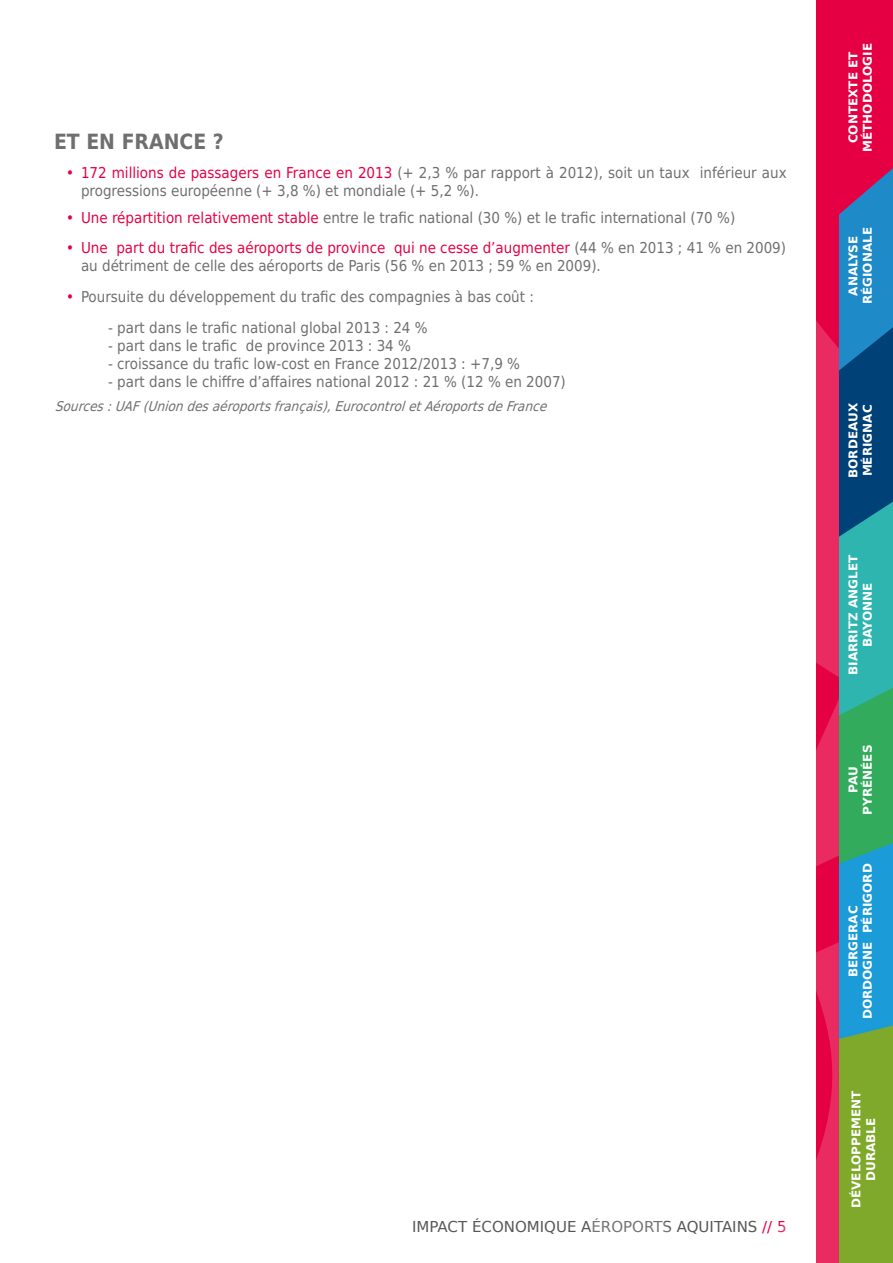
<style>
.page{position:relative;width:893px;height:1263px;background:#fff}
.page>*{position:absolute;margin:0;border:0;box-sizing:border-box;transform-origin:0 0}
.t1{font:700 21px "DejaVu Sans Condensed";color:#706f6f}
.t2{font:15px/18px "DejaVu Sans Condensed";color:#706f6f}
.t3{font:15px "DejaVu Sans";color:#575756}
.t4{font:italic 13.5px "DejaVu Sans Condensed";color:#706f6f}
.t5{font:700 12px/14.4px "DejaVu Sans";color:#fff;text-align:center}
.s1{color:#e50043}
</style>
<div class="page">
<div style="left:816px;top:0;width:77px;height:1263px;background:#e50043"></div>
<svg style="left:816px;top:321px;width:23px;height:181px;background:#e8275f"></svg>
<svg style="left:839px;top:168px;width:54px;height:159px;background:#3b75b3"></svg>
<svg style="left:839px;top:327px;width:54px;height:175px;background:#034b82"></svg>
<svg style="left:816px;top:502px;width:77px;height:761px;background:#7e7570"></svg>
<h1 class="t1" style="left:54px;top:124px;width:171px">ET EN FRANCE ?</h1>
<p class="t2" style="left:81px;top:163px;width:707px;text-indent:-15px"><span class="s1">• 172 millions de passagers en France en 2013</span> (+ 2,3 % par rapport à 2012), soit un taux inférieur aux progressions européenne (+ 3,8 %) et mondiale (+ 5,2 %).</p>
<p class="t2" style="left:66px;top:208px;width:671px"><span class="s1">• Une répartition relativement stable</span> entre le trafic national (30 %) et le trafic international (70 %)</p>
<p class="t2" style="left:81px;top:239px;width:707px;text-indent:-15px"><span class="s1">• Une part du trafic des aéroports de province qui ne cesse d’augmenter</span> (44 % en 2013 ; 41 % en 2009) au détriment de celle des aéroports de Paris (56 % en 2013 ; 59 % en 2009).</p>
<p class="t2" style="left:66px;top:287px;width:469px"><span class="s1">•</span> Poursuite du développement du trafic des compagnies à bas coût :</p>
<p class="t2" style="left:108px;top:318px;width:321px">- part dans le trafic national global 2013 : 24 %</p>
<p class="t2" style="left:108px;top:336px;width:304px">- part dans le trafic de province 2013 : 34 %</p>
<p class="t2" style="left:108px;top:354px;width:413px">- croissance du trafic low-cost en France 2012/2013 : +7,9 %</p>
<p class="t2" style="left:108px;top:372px;width:459px">- part dans le chiffre d’affaires national 2012 : 21 % (12 % en 2007)</p>
<p class="t4" style="left:55px;top:395px;width:499px">Sources:UAF(Uniondesaéroportsfrançais),EurocontroletAéroportsdeFrance</p>
<p class="t3" style="left:412px;top:1214px;width:376px">IMPACT ÉCONOMIQUE AÉROPORTS AQUITAINS <span class="s1">// 5</span></p>
<p class="t5" style="left:846px;top:152px;width:110px;rotate:-90deg">CONTEXTE ET<br>MÉTHODOLOGIE</p>
<p class="t5" style="left:846px;top:304px;width:79px;rotate:-90deg">ANALYSE<br>RÉGIONALE</p>
<p class="t5" style="left:846px;top:478px;width:76px;text-align:left;rotate:-90deg">BORDEAUX<br>MÉRIGNAC</p>
<p class="t5" style="left:846px;top:675px;width:122px;rotate:-90deg">BIARRITZ ANGLET<br>BAYONNE</p>
<p class="t5" style="left:846px;top:815px;width:71px;rotate:-90deg">PAU<br>PYRÉNÉES</p>
<p class="t5" style="left:846px;top:1019px;width:157px;rotate:-90deg">BERGERAC<br>DORDOGNE PÉRIGORD</p>
<p class="t5" style="left:849px;top:1208px;width:119px;rotate:-90deg">DÉVELOPPEMENT<br>DURABLE</p>
</div>
